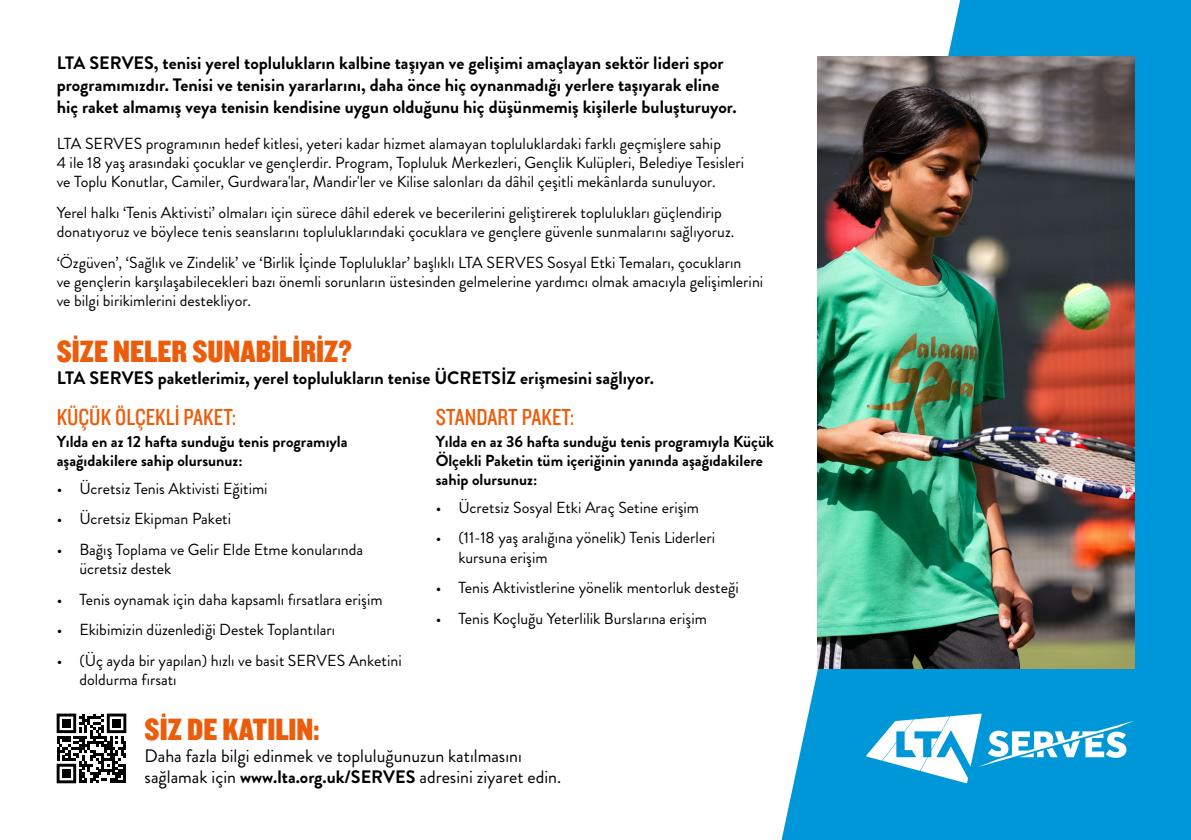
<style>
.page{position:relative;width:1191px;height:840px;background:#fff}
.page>*{position:absolute;margin:0;border:0;box-sizing:border-box;transform-origin:0 0}
.BODY{font:32px "Knockout 70 Full Welterwt";color:#eb5d0b}
.BODY-2{font:24px "Knockout 29 Junior Ltweight";color:#eb5d0b}
.INTRO{font:700 18px/21.6px "Brandon Grotesque";color:#000}
.BODY-3{font:18px/21.6px "Brandon Grotesque";color:#000}
.BODY-4{font:700 18px "Brandon Grotesque";color:#000}
.BODY-5{font:16px/19.2px "Brandon Grotesque";color:#000}
.BODY-6{font:700 16px/19.2px "Brandon Grotesque";color:#000}
.s1{font-weight:700}
</style>
<div class="page">
<svg style="left:781px;top:0;width:410px;height:839px;fill:#0097d8"></svg>
<div style="left:801px;top:41px;width:351px;height:628px;background:#000;opacity:.13"></div>
<svg style="left:866px;top:713px;width:268px;height:69px"></svg>
<svg style="left:56px;top:713px;width:71px;height:71px"></svg>
<svg style="left:57px;top:713px;width:69px;height:70px"></svg>
<div style="left:62px;top:718px;width:9px;height:9px;background:#000"></div>
<div style="left:112px;top:718px;width:9px;height:9px;background:#000"></div>
<div style="left:62px;top:768px;width:9px;height:9px;background:#000"></div>
<p class="INTRO" style="left:57px;top:53px;width:681px">LTA SERVES, tenisi yerel toplulukların kalbine taşıyan ve gelişimi amaçlayan sektör lideri spor programımızdır. Tenisi ve tenisin yararlarını, daha önce hiç oynanmadığı yerlere taşıyarak eline hiç raket almamış veya tenisin kendisine uygun olduğunu hiç düşünmemiş kişilerle buluşturuyor.</p>
<p class="BODY-5" style="left:57px;top:134px;width:689px">LTA SERVES programının hedef kitlesi, yeteri kadar hizmet alamayan topluluklardaki farklı geçmişlere sahip<br>4 ile 18 yaş arasındaki çocuklar ve gençlerdir. Program, Topluluk Merkezleri, Gençlik Kulüpleri, Belediye Tesisleri ve Toplu Konutlar, Camiler, Gurdwara'lar, Mandir'ler ve Kilise salonları da dâhil çeşitli mekânlarda sunuluyor.</p>
<p class="BODY-5" style="left:57px;top:203px;width:679px">Yerel halkı ‘Tenis Aktivisti’ olmaları için sürece dâhil ederek ve becerilerini geliştirerek toplulukları güçlendirip donatıyoruz ve böylece tenis seanslarını topluluklarındaki çocuklara ve gençlere güvenle sunmalarını sağlıyoruz.</p>
<p class="BODY-5" style="left:57px;top:253px;width:708px">‘Özgüven’, ‘Sağlık ve Zindelik’ ve ‘Birlik İçinde Topluluklar’ başlıklı LTA SERVES Sosyal Etki Temaları, çocukların<br>ve gençlerin karşılaşabilecekleri bazı önemli sorunların üstesinden gelmelerine yardımcı olmak amacıyla gelişimlerini ve bilgi birikimlerini destekliyor.</p>
<p class="BODY" style="left:57px;top:330px;width:297px">SİZE NELER SUNABİLİRİZ?</p>
<p class="BODY-4" style="left:57px;top:364px;width:599px">LTA SERVES paketlerimiz, yerel toplulukların tenise ÜCRETSİZ erişmesini sağlıyor.</p>
<p class="BODY-2" style="left:57px;top:401px;width:181px">KÜÇÜK ÖLÇEKLI PAKET:</p>
<p class="BODY-6" style="left:57px;top:431px;width:292px">Yılda en az 12 hafta sunduğu tenis programıyla aşağıdakilere sahip olursunuz:</p>
<p class="BODY-5" style="left:57px;top:478px;width:212px">• Ücretsiz Tenis Aktivisti Eğitimi</p>
<p class="BODY-5" style="left:57px;top:509px;width:176px">• Ücretsiz Ekipman Paketi</p>
<p class="BODY-5" style="left:79px;top:539px;width:285px;text-indent:-23px">• Bağış Toplama ve Gelir Elde Etme konularında ücretsiz destek</p>
<p class="BODY-5" style="left:57px;top:589px;width:327px">• Tenis oynamak için daha kapsamlı fırsatlara erişim</p>
<p class="BODY-5" style="left:57px;top:620px;width:280px">• Ekibimizin düzenlediği Destek Toplantıları</p>
<p class="BODY-5" style="left:79px;top:650px;width:324px;text-indent:-23px">• (Üç ayda bir yapılan) hızlı ve basit SERVES Anketini doldurma fırsatı</p>
<p class="BODY-2" style="left:436px;top:401px;width:140px">STANDART PAKET:</p>
<p class="BODY-6" style="left:436px;top:431px;width:340px">Yılda en az 36 hafta sunduğu tenis programıyla Küçük<br>Ölçekli Paketin tüm içeriğinin yanında aşağıdakilere sahip olursunuz:</p>
<p class="BODY-5" style="left:436px;top:497px;width:265px">• Ücretsiz Sosyal Etki Araç Setine erişim</p>
<p class="BODY-5" style="left:458px;top:528px;width:258px;text-indent:-23px">• (11-18 yaş aralığına yönelik) Tenis Liderleri kursuna erişim</p>
<p class="BODY-5" style="left:436px;top:578px;width:304px">• Tenis Aktivistlerine yönelik mentorluk desteği</p>
<p class="BODY-5" style="left:436px;top:608px;width:273px">• Tenis Koçluğu Yeterlilik Burslarına erişim</p>
<p class="BODY" style="left:145px;top:708px;width:176px">SİZ DE KATILIN:</p>
<p class="BODY-3" style="left:145px;top:744px;width:418px">Daha fazla bilgi edinmek ve topluluğunuzun katılmasını sağlamak için <span class="s1">www.lta.org.uk/SERVES</span> adresini ziyaret edin.</p>
</div>
